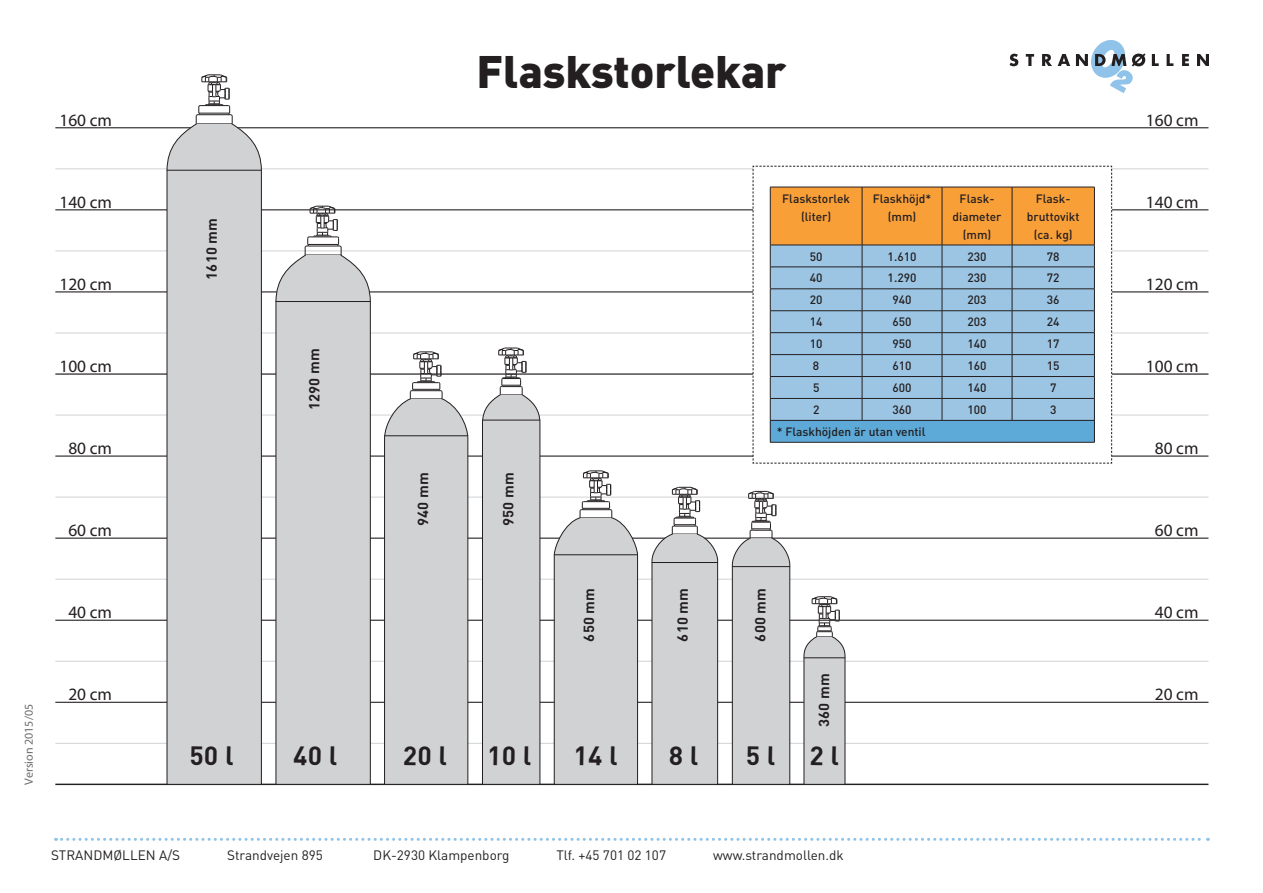
<style>
.page{position:relative;width:1263px;height:893px;background:#fff}
.page>*{position:absolute;margin:0;border:0;box-sizing:border-box;transform-origin:0 0}
.t1{font:900 45px "DIN Pro";color:#231f20}
.t2{font:17.4px "Myriad Pro";color:#231f20}
.t3{font:700 14.55px "DIN";color:#231f20}
.t4{font:13.5px "DIN Pro";color:#231f20}
.t5{font:500 12px/18px "DIN Pro";color:#231f20;text-align:center}
.t6{font:12px "Myriad Pro";color:#6c6d70}
</style>
<div class="page">
<hr style="left:55px;top:743px;width:1153px;height:1px;background:#d1d2d4">
<hr style="left:55px;top:784px;width:1153px;height:1px;background:#231f20">
<hr style="left:55px;top:415px;width:1153px;height:1px;background:#d1d2d4">
<hr style="left:55px;top:579px;width:1153px;height:1px;background:#d1d2d4">
<hr style="left:55px;top:251px;width:1153px;height:1px;background:#d1d2d4">
<hr style="left:55px;top:661px;width:1153px;height:1px;background:#d1d2d4">
<hr style="left:55px;top:333px;width:1153px;height:1px;background:#d1d2d4">
<hr style="left:55px;top:497px;width:1153px;height:1px;background:#d1d2d4">
<hr style="left:55px;top:168px;width:1153px;height:1px;background:#d1d2d4">
<hr style="left:55px;top:702px;width:1153px;height:1px;background:#231f20">
<hr style="left:55px;top:373px;width:1153px;height:2px;background:#231f20">
<hr style="left:55px;top:538px;width:1153px;height:1px;background:#231f20">
<hr style="left:55px;top:209px;width:1153px;height:1px;background:#231f20">
<hr style="left:55px;top:620px;width:1153px;height:1px;background:#231f20">
<hr style="left:55px;top:291px;width:1153px;height:1px;background:#231f20">
<hr style="left:55px;top:455px;width:1153px;height:2px;background:#231f20">
<hr style="left:55px;top:127px;width:1153px;height:1px;background:#231f20">
<svg style="left:304px;top:205px;width:38px;height:49px"></svg>
<svg style="left:275px;top:254px;width:96px;height:530px;background:#cdced0"></svg>
<hr style="left:276px;top:301px;width:94px;height:1px;background:#231f20">
<svg style="left:195px;top:74px;width:38px;height:49px"></svg>
<svg style="left:166px;top:123px;width:96px;height:661px;background:#cdced0"></svg>
<hr style="left:167px;top:170px;width:94px;height:1px;background:#231f20">
<svg style="left:752px;top:165px;width:360px;height:299px"></svg>
<svg style="left:1009px;top:54px;width:9px;height:12px"></svg>
<svg style="left:1026px;top:54px;width:8px;height:12px"></svg>
<svg style="left:1042px;top:54px;width:10px;height:12px"></svg>
<svg style="left:1058px;top:54px;width:12px;height:12px"></svg>
<svg style="left:1076px;top:40px;width:69px;height:53px"></svg>
<svg style="left:1152px;top:54px;width:7px;height:12px"></svg>
<svg style="left:1166px;top:54px;width:7px;height:12px"></svg>
<svg style="left:1182px;top:54px;width:7px;height:12px"></svg>
<svg style="left:1197px;top:54px;width:12px;height:12px"></svg>
<svg style="left:56px;top:838px;width:1152px;height:3px"></svg>
<svg style="left:803px;top:596px;width:43px;height:188px"></svg>
<svg style="left:732px;top:490px;width:58px;height:294px;background:#cecfd0"></svg>
<svg style="left:651px;top:486px;width:67px;height:298px;background:#cfd0d2"></svg>
<svg style="left:553px;top:470px;width:85px;height:314px"></svg>
<svg style="left:482px;top:347px;width:59px;height:437px;background:#cdcdcf"></svg>
<svg style="left:384px;top:351px;width:85px;height:433px;background:#d0d0d2"></svg>
<svg style="left:294px;top:747px;width:43px;height:19px"></svg>
<svg style="left:191px;top:747px;width:42px;height:19px"></svg>
<h2 class="t2" style="left:59px;top:109px;width:54px">160 cm</h2>
<h1 class="t1" style="left:476px;top:42px;width:311px">Flaskstorlekar</h1>
<h2 class="t2" style="left:59px;top:191px;width:54px">140 cm</h2>
<h2 class="t2" style="left:59px;top:273px;width:54px">120 cm</h2>
<h2 class="t2" style="left:59px;top:355px;width:54px">100 cm</h2>
<h2 class="t2" style="left:68px;top:437px;width:45px">80 cm</h2>
<h2 class="t2" style="left:68px;top:520px;width:45px">60 cm</h2>
<h2 class="t2" style="left:68px;top:602px;width:45px">40 cm</h2>
<p class="t6" style="left:21px;top:784px;width:82px;rotate:-90deg">Version 2015/05</p>
<h2 class="t2" style="left:68px;top:684px;width:45px">20 cm</h2>
<p class="t3" style="left:202px;top:279px;width:63px;rotate:-89deg">1610 mm</p>
<p class="t3" style="left:304px;top:410px;width:63px;rotate:-89deg">1290 mm</p>
<p class="t3" style="left:413px;top:525px;width:55px;rotate:-89deg">940 mm</p>
<p class="t3" style="left:498px;top:525px;width:55px;rotate:-89deg">950 mm</p>
<p class="t3" style="left:579px;top:641px;width:55px;rotate:-89deg">650 mm</p>
<p class="t3" style="left:673px;top:641px;width:55px;rotate:-89deg">610 mm</p>
<p class="t5" style="left:782px;top:189px;width:69px">Flaskstorlek (liter)</p>
<p class="t5" style="left:873px;top:189px;width:60px">Flaskhöjd* (mm)</p>
<p class="t5" style="left:952px;top:189px;width:50px">Flask&shy;diameter (mm)</p>
<p class="t5" style="left:1027px;top:189px;width:54px">Flask&shy;bruttovikt (ca. kg)</p>
<p class="t5" style="left:810px;top:247px;width:14px">50</p>
<p class="t5" style="left:887px;top:247px;width:30px">1.610</p>
<p class="t5" style="left:967px;top:247px;width:21px">230</p>
<p class="t5" style="left:1047px;top:247px;width:14px">78</p>
<p class="t5" style="left:810px;top:269px;width:14px">40</p>
<p class="t5" style="left:887px;top:269px;width:30px">1.290</p>
<p class="t5" style="left:967px;top:269px;width:21px">230</p>
<p class="t5" style="left:1047px;top:269px;width:14px">72</p>
<p class="t5" style="left:810px;top:291px;width:14px">20</p>
<p class="t5" style="left:892px;top:291px;width:21px">940</p>
<p class="t5" style="left:967px;top:291px;width:21px">203</p>
<p class="t5" style="left:1047px;top:291px;width:14px">36</p>
<p class="t5" style="left:810px;top:312px;width:14px">14</p>
<p class="t5" style="left:892px;top:312px;width:21px">650</p>
<p class="t5" style="left:967px;top:312px;width:21px">203</p>
<p class="t5" style="left:1047px;top:312px;width:14px">24</p>
<p class="t5" style="left:810px;top:334px;width:14px">10</p>
<p class="t5" style="left:892px;top:334px;width:21px">950</p>
<p class="t5" style="left:967px;top:334px;width:21px">140</p>
<p class="t5" style="left:1047px;top:334px;width:14px">17</p>
<p class="t5" style="left:813px;top:356px;width:8px">8</p>
<p class="t5" style="left:892px;top:356px;width:21px">610</p>
<p class="t5" style="left:967px;top:356px;width:21px">160</p>
<p class="t5" style="left:1047px;top:356px;width:14px">15</p>
<p class="t5" style="left:813px;top:378px;width:8px">5</p>
<p class="t5" style="left:892px;top:378px;width:21px">600</p>
<p class="t5" style="left:967px;top:378px;width:21px">140</p>
<p class="t5" style="left:1050px;top:378px;width:8px">7</p>
<p class="t5" style="left:813px;top:400px;width:8px">2</p>
<p class="t5" style="left:892px;top:400px;width:21px">360</p>
<p class="t5" style="left:967px;top:400px;width:21px">100</p>
<p class="t5" style="left:1050px;top:400px;width:8px">3</p>
<p class="t5" style="left:777px;top:422px;width:150px">* Flaskhöjden är utan ventil</p>
<p class="t3" style="left:750px;top:641px;width:55px;rotate:-89deg">600 mm</p>
<p class="t3" style="left:814px;top:727px;width:55px;rotate:-89deg">360 mm</p>
<p class="t4" style="left:51px;top:846px;width:131px">STRANDMØLLEN A/S</p>
<p class="t4" style="left:227px;top:846px;width:97px">Strandvejen 895</p>
<p class="t4" style="left:373px;top:846px;width:138px">DK-2930 Klampenborg</p>
<p class="t4" style="left:556px;top:846px;width:111px">Tlf. +45 701 02 107</p>
<p class="t4" style="left:713px;top:846px;width:132px">www.strandmollen.dk</p>
<h2 class="t2" style="left:1146px;top:109px;width:54px">160 cm</h2>
<h2 class="t2" style="left:1146px;top:191px;width:54px">140 cm</h2>
<h2 class="t2" style="left:1146px;top:273px;width:54px">120 cm</h2>
<h2 class="t2" style="left:1146px;top:355px;width:54px">100 cm</h2>
<h2 class="t2" style="left:1155px;top:437px;width:45px">80 cm</h2>
<h2 class="t2" style="left:1155px;top:519px;width:45px">60 cm</h2>
<h2 class="t2" style="left:1155px;top:602px;width:45px">40 cm</h2>
<h2 class="t2" style="left:1155px;top:684px;width:45px">20 cm</h2>
</div>
